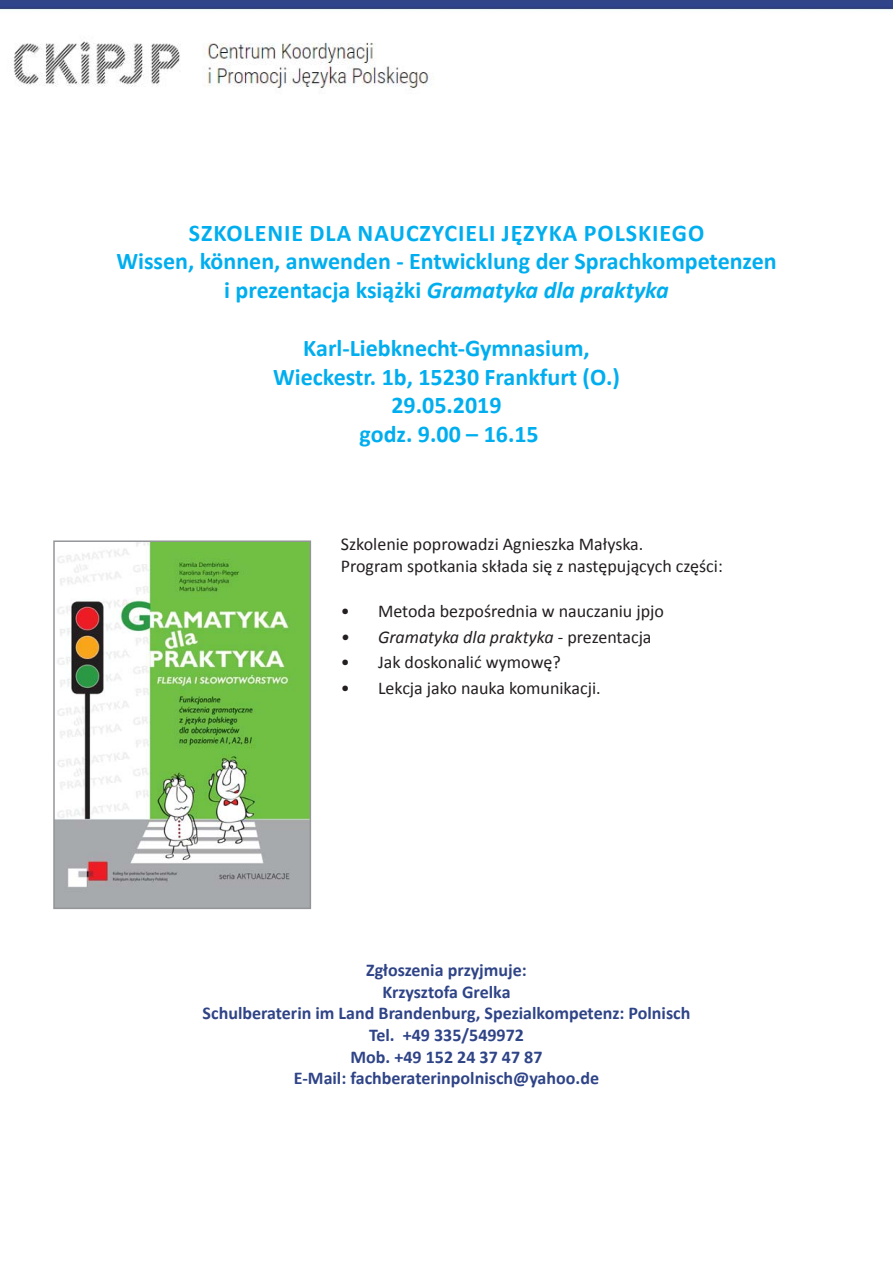
<style>
.page{position:relative;width:893px;height:1263px;background:#fff}
.page>*{position:absolute;margin:0;border:0;box-sizing:border-box;transform-origin:0 0}
.t1{font:700 24px/28.8px "Calibri";color:#00aeef;text-align:center}
.t2{font:700 18px/21.6px "Calibri";color:#2f4487;text-align:center}
.t3{font:18px/21.6px "Calibri";color:#231f20}
.t4{font:italic 18px "Calibri";color:#231f20}
.s1{font-style:italic}
.s2{font-style:normal}
</style>
<div class="page">
<img style="left:0;top:0;width:893px;height:88px">
<div style="left:748px;top:71px;width:145px;height:57px;background:#fff"></div>
<img style="left:56px;top:543px;width:252px;height:363px">
<div style="left:53px;top:540px;width:258px;height:369px;border:2px solid #939598"></div>
<p class="t1" style="left:116px;top:220px;width:662px">SZKOLENIE DLA NAUCZYCIELI JĘZYKA POLSKIEGO<br>Wissen, können, anwenden - Entwicklung der Sprachkompetenzen i prezentacja książki <span class="s1">Gramatyka dla praktyka</span></p>
<p class="t1" style="left:273px;top:335px;width:348px">Karl-Liebknecht-Gymnasium,<br>Wieckestr. 1b, 15230 Frankfurt (O.)<br>29.05.2019<br>godz. 9.00 – 16.15</p>
<p class="t3" style="left:341px;top:535px;width:383px">Szkolenie poprowadzi Agnieszka Małyska.<br>Program spotkania składa się z następujących części:</p>
<p class="t3" style="left:341px;top:602px;width:325px">• Metoda bezpośrednia w nauczaniu jpjo</p>
<p class="t4" style="left:341px;top:629px;width:312px">• Gramatyka dla praktyka <span class="s2">- prezentacja</span></p>
<p class="t3" style="left:341px;top:653px;width:221px">• Jak doskonalić wymowę?</p>
<p class="t3" style="left:341px;top:679px;width:261px">• Lekcja jako nauka komunikacji.</p>
<p class="t2" style="left:203px;top:961px;width:489px">Zgłoszenia przyjmuje:<br>Krzysztofa Grelka<br>Schulberaterin im Land Brandenburg, Spezialkompetenz: Polnisch<br>Tel. +49 335/549972<br>Mob. +49 152 24 37 47 87<br>E-Mail: fachberaterinpolnisch@yahoo.de</p>
</div>
